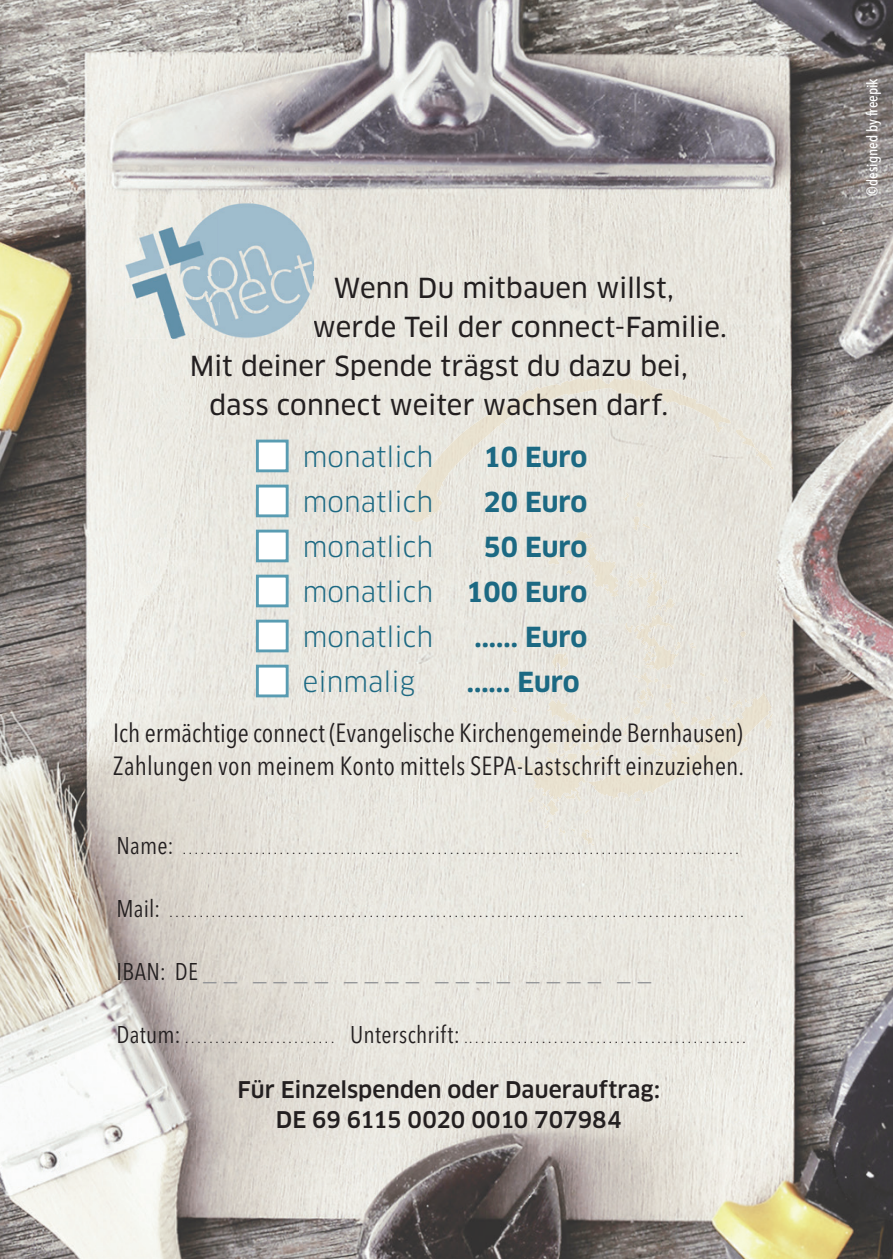
<style>
.page{position:relative;width:893px;height:1259px;background:#fff}
.page>*{position:absolute;margin:0;border:0;box-sizing:border-box;transform-origin:0 0}
.t1{font:27px "Clan OT News";letter-spacing:.005em;color:#231f20}
.t2{font:27px/45px "Clan OT";color:#1c6983;text-align:justify}
.t3{font:700 27px "Clan OT";letter-spacing:-.005em;color:#1c6983}
.t4{font:condensed 27px "Avenir Next LT";color:#939598}
.t5{font:condensed 26.1px/33px "Avenir Next LT";letter-spacing:.005em;color:#231f20}
.t6{font:500 22.5px/30px "Clan OT";color:#231f20;text-align:center}
.t7{font:condensed 15px "Avenir Next LT";color:#231f20}
.t8{font:500 15px "Avenir Next Condensed";color:#fff}
.s1{font-weight:700}
.s2{font-size:24px}
.s3{font-size:24px;color:#231f20}
</style>
<div class="page">
<img style="left:0;top:0;width:893px;height:208px">
<img style="left:0;top:208px;width:196px;height:1051px">
<img style="left:298px;top:208px;width:595px;height:1051px">
<img style="left:196px;top:339px;width:102px;height:920px">
<img style="left:313px;top:276px;width:361px;height:25px">
<img style="left:313px;top:315px;width:412px;height:22px">
<img style="left:408px;top:377px;width:259px;height:145px">
<div style="left:256px;top:439px;width:33px;height:33px;background:#fff;border:3px solid #599cb2"></div>
<div style="left:256px;top:484px;width:33px;height:33px;background:#fff;border:3px solid #599cb2"></div>
<div style="left:256px;top:529px;width:33px;height:33px;background:#fff;border:3px solid #599cb2"></div>
<div style="left:256px;top:574px;width:33px;height:33px;background:#fff;border:3px solid #599cb2"></div>
<div style="left:256px;top:619px;width:33px;height:33px;background:#fff;border:3px solid #599cb2"></div>
<div style="left:256px;top:664px;width:33px;height:33px;background:#fff;border:3px solid #599cb2"></div>
<img style="left:125px;top:202px;width:188px;height:137px">
<img style="left:204px;top:276px;width:109px;height:25px">
<img style="left:151px;top:315px;width:162px;height:22px">
<h1 class="t1" style="left:333px;top:272px;width:342px">Wenn Du mitbauen willst,</h1>
<h1 class="t1" style="left:313px;top:311px;width:416px">werde Teil der connect-Familie.</h1>
<h1 class="t1" style="left:190px;top:350px;width:500px">Mit deiner Spende trägst du dazu bei,</h1>
<h1 class="t1" style="left:209px;top:389px;width:460px">dass connect weiter wachsen darf.</h1>
<h1 class="t2" style="left:303px;top:434px;width:132px">monatlich</h1>
<h1 class="t3" style="left:483px;top:441px;width:105px">10 Euro</h1>
<h1 class="t2" style="left:303px;top:479px;width:132px">monatlich</h1>
<h1 class="t3" style="left:483px;top:486px;width:105px">20 Euro</h1>
<h1 class="t2" style="left:303px;top:524px;width:132px">monatlich</h1>
<h1 class="t2" style="left:303px;top:524px;width:286px;text-indent:180px"><span class="s1">50 Euro </span>monatlich <span class="s1">100 Euro </span>monatlich</h1>
<h1 class="t3" style="left:474px;top:621px;width:114px">...... Euro</h1>
<h1 class="t2" style="left:303px;top:659px;width:113px">einmalig</h1>
<h1 class="t3" style="left:467px;top:666px;width:114px">...... Euro</h1>
<h2 class="t5" style="left:113px;top:716px;width:633px">Ich ermächtige connect (Evangelische Kirchengemeinde Bernhausen)<br>Zahlungen von meinem Konto mittels SEPA-Lastschrift einzuziehen.</h2>
<p class="t7" style="left:117px;top:840px;width:624px"><span class="s2">Name:</span> ............................................................................................</p>
<p class="t7" style="left:117px;top:903px;width:629px"><span class="s2">Mail:</span> ...............................................................................................</p>
<h1 class="t4" style="left:117px;top:954px;width:536px"><span class="s3">IBAN: DE</span> __ ____ ____ ____ ____ __</h1>
<p class="t7" style="left:117px;top:1029px;width:631px"><span class="s2">Datum:</span> ......................... <span class="s2">Unterschrift:</span> ...............................................</p>
<h3 class="t6" style="left:237px;top:1075px;width:424px">Für Einzelspenden oder Dauerauftrag:<br>DE 69 6115 0020 0010 707984</h3>
<p class="t8" style="left:863px;top:196px;width:119px;rotate:-90deg">©designed by freepik</p>
</div>
